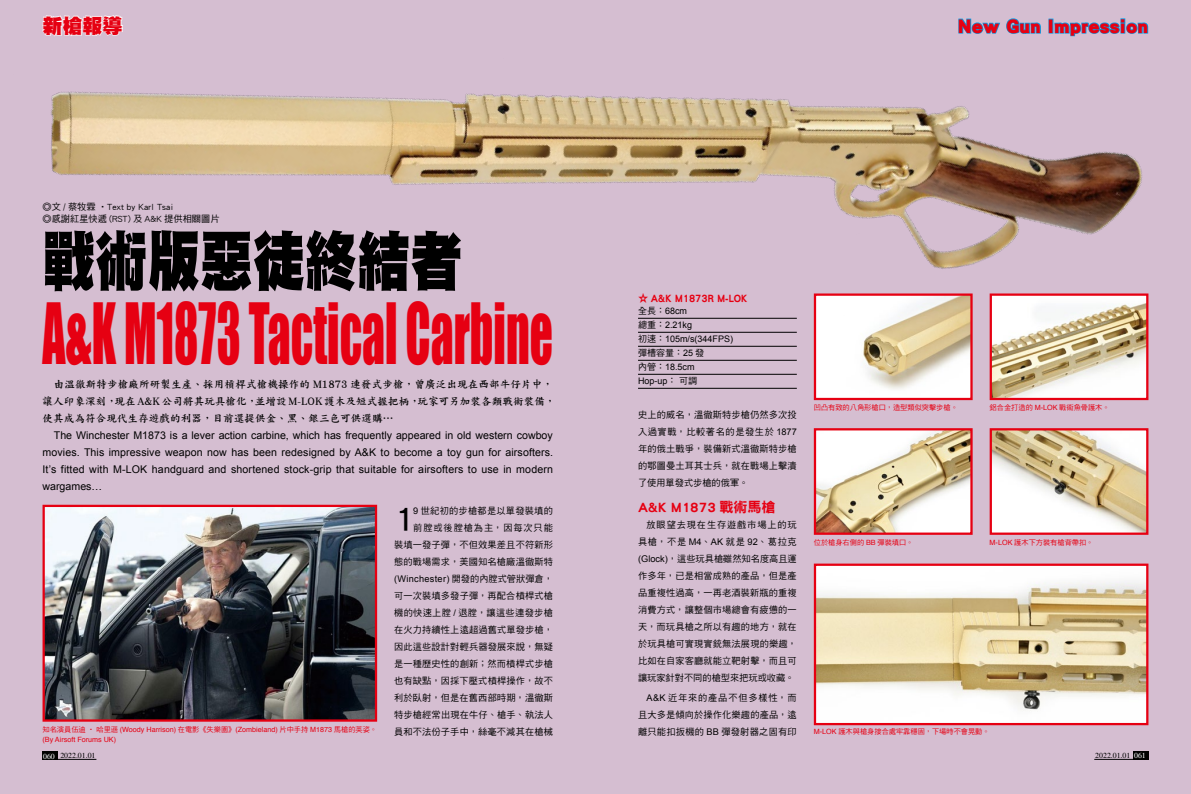
<style>
.page{position:relative;width:1191px;height:794px;background:#d5bed1}
.page>*{position:absolute;margin:0;border:0;box-sizing:border-box;transform-origin:0 0}
.t1{font:77.4px "Impact";color:#e60012;scale:.59 1}
.t2{font:65.2px "DF Hei Std W12";color:#000;scale:.81 1}
.t3{font:34.8px "DF Hei Std W7";color:#000}
.t4{font:20px "DF Hei Std W12";color:#e60012}
.t5{font:14px "DF Hei Std W9";color:#e60012}
.t6{font:11px "DF Hei Std W9";color:#e60012;scale:.93 1}
.t7{font:10.6px/17px "Arial";letter-spacing:.015em;color:#000;text-align:justify}
.t8{font:10.6px/17px "DF Kai Shu Std W7";color:#000}
.t9{font:9.2px/17px "DF Hei Std W5";letter-spacing:.015em;color:#000;text-align:justify}
.t10{font:9.2px "Arial";letter-spacing:.03em;color:#000}
.t11{font:9px/14px "Arial";color:#000}
.t12{font:9px "DF Hei Std W5";color:#000}
.t13{font:7.8px "Times";color:#000}
.t14{font:7.2px "DF Hei Std W5";color:#e60012}
.t15{font:7.2px/10px "Helvetica";color:#e60012}
.s1{font-family:"DF Hei Std W5"}
.s2{font-family:"Arial"}
.s3{font-family:"Helvetica"}
.s4{color:#fff}
</style>
<div class="page">
<img style="left:46px;top:508px;width:328px;height:210px">
<div style="left:43px;top:505px;width:334px;height:216px;border:2px solid #e60012"></div>
<hr style="left:638px;top:332px;width:159px;height:1px;background:#000">
<hr style="left:638px;top:346px;width:159px;height:1px;background:#000">
<hr style="left:638px;top:360px;width:159px;height:1px;background:#000">
<hr style="left:638px;top:374px;width:159px;height:1px;background:#000">
<hr style="left:638px;top:388px;width:159px;height:1px;background:#000">
<img style="left:817px;top:325px;width:152px;height:72px">
<div style="left:814px;top:293px;width:158px;height:107px;border:2px solid #e60012"></div>
<img style="left:817px;top:431px;width:152px;height:101px">
<div style="left:814px;top:428px;width:158px;height:107px;border:2px solid #e60012"></div>
<img style="left:817px;top:566px;width:328px;height:156px">
<div style="left:814px;top:563px;width:334px;height:162px;border:2px solid #e60012"></div>
<img style="left:992px;top:325px;width:153px;height:72px">
<div style="left:989px;top:293px;width:159px;height:107px;border:2px solid #e60012"></div>
<img style="left:992px;top:431px;width:153px;height:101px">
<div style="left:989px;top:428px;width:159px;height:107px;border:2px solid #e60012"></div>
<svg style="left:958px;top:18px;width:83px;height:16px"></svg>
<div style="left:1048px;top:19px;width:5px;height:15px;border:1px solid #00a0e9"></div>
<svg style="left:1053px;top:18px;width:95px;height:19px"></svg>
<svg style="left:42px;top:15px;width:81px;height:21px"></svg>
<div style="left:43px;top:751px;width:15px;height:8px;background:#000"></div>
<hr style="left:58px;top:759px;width:38px;height:1px;background:#000">
<div style="left:1133px;top:751px;width:15px;height:8px;background:#000"></div>
<hr style="left:1094px;top:759px;width:39px;height:1px;background:#000">
<img style="left:51px;top:91px;width:1098px;height:234px">
<h3 class="t4" style="left:43px;top:15px;width:81px">新槍報導</h3>
<h3 class="t4" style="left:958px;top:15px;width:192px">New Gun Impression</h3>
<p class="t9" style="left:43px;top:200px;width:178px;line-height:12.5px">◎文 / 蔡牧霖 ‧Text by Karl Tsai<br>◎感謝紅星快遞 (RST) 及 A&amp;K 提供相關圖片</p>
<h2 class="t2" style="left:43px;top:226px;width:520px">戰術版惡徒終結者</h2>
<h1 class="t1" style="left:43px;top:273px;width:866px">A&amp;K M1873 Tactical Carbine</h1>
<p class="t8" style="left:43px;top:375px;width:514px;text-indent:11px">由溫徹斯特步槍廠所研製生產、採用槓桿式槍機操作的 M1873 連發式步槍，曾廣泛出現在西部牛仔片中，讓人印象深刻，現在A&amp;K公司將其玩具槍化，並增設M-LOK護木及短式握把柄，玩家可另加裝各類戰術裝備，使其成為符合現代生存遊戲的利器，目前還提供金、黑、銀三色可供選購…</p>
<p class="t7" style="left:43px;top:426px;width:512px;text-indent:11px">The Winchester M1873 is a lever action carbine, which has frequently appeared in old western cowboy movies. This impressive weapon now has been redesigned by A&amp;K to become a toy gun for airsofters.<br>It’s fitted with M-LOK handguard and shortened stock-grip that suitable for airsofters to use in modern wargames…</p>
<p class="t15" style="left:43px;top:725px;width:336px"><span class="s1">知名演員伍迪 ‧ 哈里遜</span> (Woody Harrison) <span class="s1">在電影《失樂園》</span>(Zombieland) <span class="s1">片中手持</span> M1873 <span class="s1">馬槍的英姿。</span>(By Airsoft Forums UK)</p>
<p class="t9" style="left:394px;top:502px;width:160px;text-align:right"><span class="s2">9</span> 世紀初的步槍都是以單發裝填的<br>前膛或後膛槍為主，因每次只能<br>裝填一發子彈，不但效果差且不符新形態的戰場需求，美國知名槍廠溫徹斯特</p>
<p class="t10" style="left:394px;top:573px;width:160px">(Winchester) <span class="s1">開發的內膛式管狀彈倉，</span></p>
<p class="t9" style="left:394px;top:587px;width:160px">可一次裝填多發子彈，再配合槓桿式槍機的快速上膛 <span class="s2">/</span> 退膛，讓這些連發步槍在火力持續性上遠超過舊式單發步槍，因此這些設計對輕兵器發展來說，無疑是一種歷史性的創新；然而槓桿式步槍也有缺點，因採下壓式槓桿操作，故不利於臥射，但是在舊西部時期，溫徹斯特步槍經常出現在牛仔、槍手、執法人員和不法份子手中，絲毫不減其在槍械</p>
<h3 class="t3" style="left:394px;top:500px;width:21px">1</h3>
<p class="t6" style="left:638px;top:292px;width:119px">☆ A&amp;K M1873R M-LOK</p>
<p class="t11" style="left:638px;top:304px;width:97px"><span class="s1">全長：</span>68cm<br><span class="s1">總重：</span>2.21kg<br><span class="s1">初速：</span>105m/s(344FPS)</p>
<p class="t12" style="left:638px;top:348px;width:68px">彈槽容量：<span class="s2">25</span> 發</p>
<p class="t11" style="left:638px;top:360px;width:61px"><span class="s1">內管：</span>18.5cm<br>Hop-up<span class="s1">：可調</span></p>
<p class="t9" style="left:638px;top:406px;width:160px">史上的威名，溫徹斯特步槍仍然多次投入過實戰，比較著名的是發生於 <span class="s2">1877</span>年的俄土戰爭，裝備新式溫徹斯特步槍的鄂圖曼土耳其士兵，就在戰場上擊潰了使用單發式步槍的俄軍。</p>
<h3 class="t5" style="left:638px;top:499px;width:139px">A&amp;K M1873 戰術馬槍</h3>
<p class="t9" style="left:638px;top:515px;width:160px;text-indent:9px">放眼望去現在生存遊戲市場上的玩具槍，不是 <span class="s2">M4</span>、<span class="s2">AK</span> 就是 <span class="s2">92</span>、葛拉克<span class="s2">(Glock)</span>，這些玩具槍雖然知名度高且運作多年，已是相當成熟的產品，但是產品重複性過高，一再老酒裝新瓶的重複消費方式，讓整個市場總會有疲憊的一天，而玩具槍之所以有趣的地方，就在於玩具槍可實現實銃無法展現的樂趣，比如在自家客廳就能立靶射擊，而且可讓玩家針對不同的槍型來把玩或收藏。</p>
<p class="t9" style="left:638px;top:688px;width:160px;text-indent:9px"><span class="s2">A&amp;K</span> 近年來的產品不但多樣性，而且大多是傾向於操作化樂趣的產品，遠離只能扣扳機的 <span class="s2">BB</span> 彈發射器之固有印</p>
<p class="t14" style="left:814px;top:404px;width:145px">凹凸有致的八角形槍口，造型類似突擊步槍。</p>
<p class="t14" style="left:989px;top:404px;width:122px">鋁合金打造的 <span class="s3">M-LOK</span> 戰術魚骨護木。</p>
<p class="t14" style="left:814px;top:538px;width:101px">位於槍身右側的 <span class="s3">BB</span> 彈裝填口。</p>
<p class="t14" style="left:989px;top:538px;width:105px"><span class="s3">M-LOK</span> 護木下方裝有槍背帶扣。</p>
<p class="t14" style="left:814px;top:728px;width:177px"><span class="s3">M-LOK</span> 護木與槍身接合處牢靠穩固，下場時不會晃動。</p>
<p class="t13" style="left:43px;top:751px;width:54px"><span class="s4">060</span> 2022.01.01</p>
<p class="t13" style="left:1095px;top:751px;width:52px">2022.01.01 <span class="s4">061</span></p>
</div>
